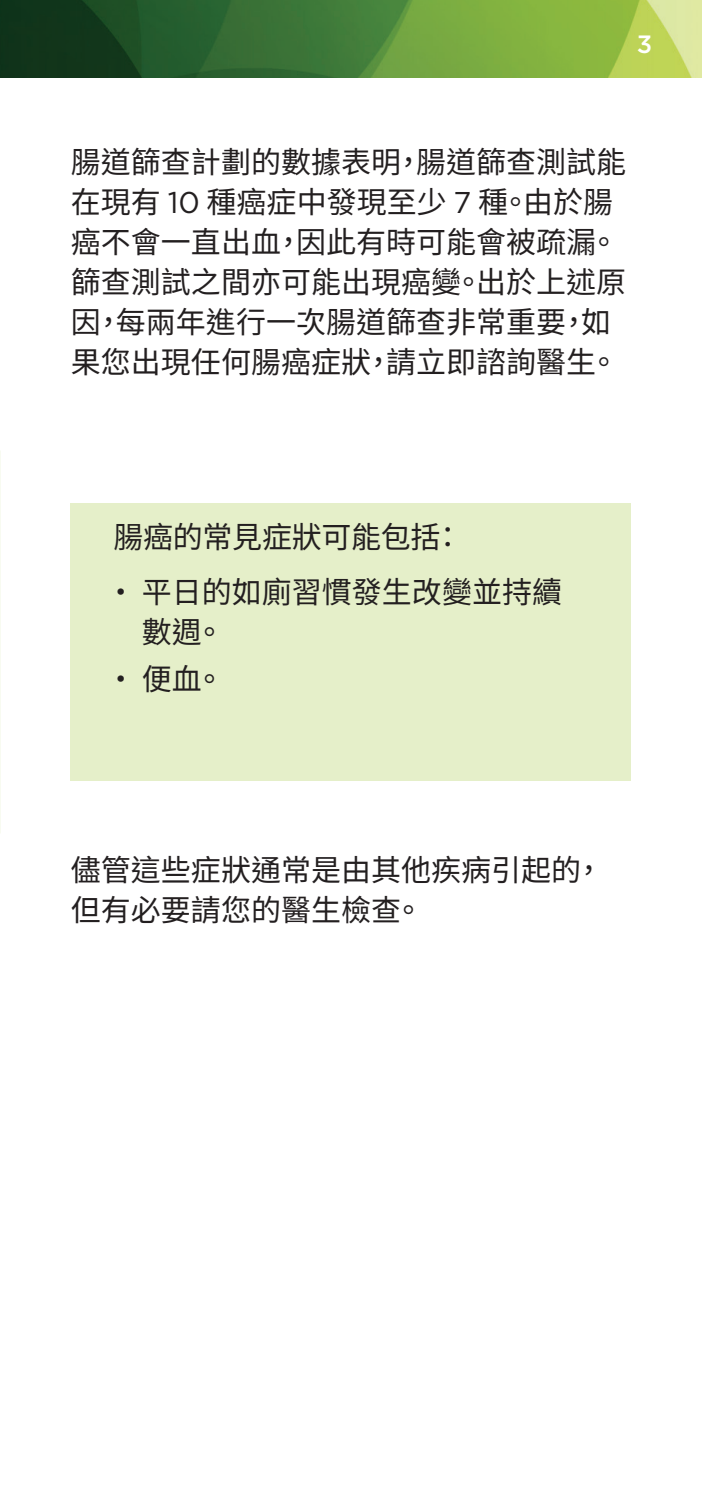
<style>
.page{position:relative;width:702px;height:1489px;background:#fff}
.page>*{position:absolute;margin:0;border:0;box-sizing:border-box;transform-origin:0 0}
.TTS_Body_text{font:30px/40px "Noto Sans TC";color:#231f20}
.TTS_Bullet-text{font:30px/40px "Noto Sans TC";color:#231f20}
.t1{font:500 25px "Gotham";color:#fff}
.s1{font-family:"Gotham"}
</style>
<div class="page">
<img style="left:0;top:0;width:702px;height:78px">
<div style="left:71px;top:503px;width:560px;height:277px;background:#e5efc9"></div>
<p class="t1" style="left:636px;top:28px;width:17px">3</p>
<p class="TTS_Body_text" style="left:71px;top:142px;width:556px">腸道篩查計劃的數據表明，腸道篩查測試能在現有 <span class="s1">10</span> 種癌症中發現至少 <span class="s1">7</span> 種。由於腸癌不會一直出血，因此有時可能會被疏漏。篩查測試之間亦可能出現癌變。出於上述原因，每兩年進行一次腸道篩查非常重要，如果您出現任何腸癌症狀，請立即諮詢醫生。</p>
<p class="TTS_Body_text" style="left:113px;top:518px;width:351px">腸癌的常見症狀可能包括：</p>
<p class="TTS_Bullet-text" style="left:142px;top:572px;width:422px;text-indent:-36px">• 平日的如廁習慣發生改變並持續數週。</p>
<p class="TTS_Bullet-text" style="left:106px;top:659px;width:120px">• 便血。</p>
<p class="TTS_Body_text" style="left:71px;top:850px;width:534px">儘管這些症狀通常是由其他疾病引起的，但有必要請您的醫生檢查。</p>
</div>
